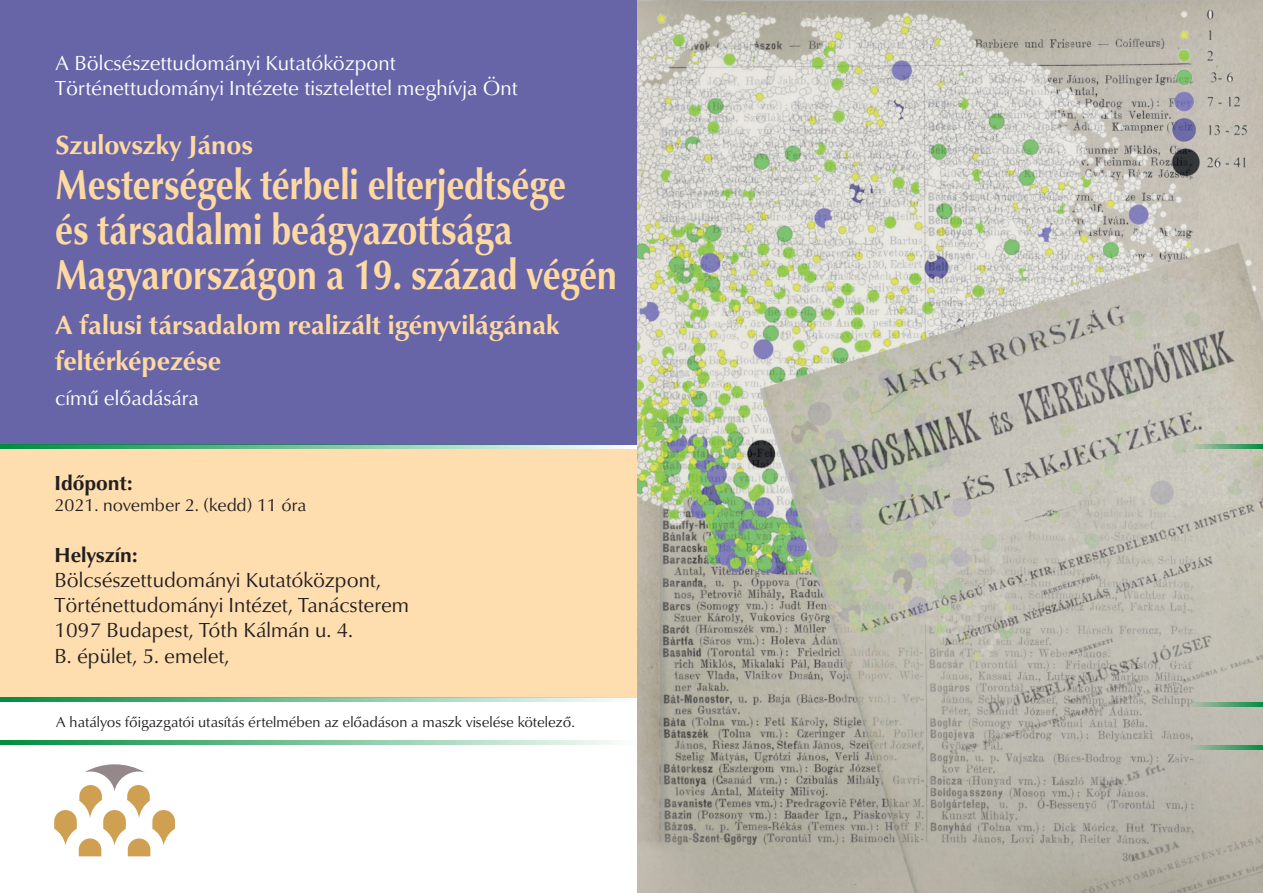
<style>
.page{position:relative;width:1263px;height:893px;background:#fff}
.page>*{position:absolute;margin:0;border:0;box-sizing:border-box;transform-origin:0 0}
.t1{font:700 43.2px/45px "Classico URW";color:#fed9a1;scale:.83 1}
.t2{font:700 27px/36px "Classico URW";color:#fed9a1}
.t3{font:21px/25.2px "Classico URW";color:#231f20}
.t4{font:21px/25.2px "Classico URW";color:#fff}
.t5{font:700 21px "Classico URW";color:#231f20}
.t6{font:18px "Classico URW";color:#231f20}
.t7{font:15px "Classico URW";color:#231f20}
</style>
<div class="page">
<div style="left:0;top:0;width:638px;height:444px;background:#6765a8"></div>
<svg style="left:54px;top:764px;width:121px;height:92px"></svg>
<div style="left:0;top:449px;width:638px;height:248px;background:#fedeaf"></div>
<svg style="left:0;top:697px;width:637px;height:5px;background:#7dc295"></svg>
<img style="left:638px;top:0;width:625px;height:893px">
<svg style="left:1px;top:444px;width:637px;height:5px;background:#6fb694"></svg>
<svg style="left:1188px;top:702px;width:75px;height:4px"></svg>
<svg style="left:1188px;top:444px;width:75px;height:5px"></svg>
<svg style="left:1px;top:740px;width:637px;height:5px;background:#7ec59d"></svg>
<svg style="left:1188px;top:745px;width:75px;height:4px"></svg>
<p class="t4" style="left:55px;top:50px;width:464px">A Bölcsészettudományi Kutatóközpont<br>Történettudományi Intézete tisztelettel meghívja Önt</p>
<p class="t2" style="left:55px;top:127px;width:199px">Szulovszky János</p>
<h1 class="t1" style="left:55px;top:162px;width:678px">Mesterségek térbeli elterjedtsége<br>és társadalmi beágyazottsága<br>Magyarországon a 19. század végén</h1>
<p class="t2" style="left:55px;top:307px;width:506px">A falusi társadalom realizált igényvilágának feltérképezése</p>
<p class="t4" style="left:55px;top:385px;width:145px">című előadására</p>
<p class="t5" style="left:55px;top:470px;width:80px">Időpont:</p>
<p class="t6" style="left:55px;top:494px;width:253px">2021. november 2. (kedd) 11 óra</p>
<p class="t5" style="left:55px;top:542px;width:84px">Helyszín:</p>
<p class="t3" style="left:55px;top:567px;width:356px">Bölcsészettudományi Kutatóközpont, Történettudományi Intézet, Tanácsterem 1097 Budapest, Tóth Kálmán u. 4.<br>B. épület, 5. emelet,</p>
<p class="t7" style="left:56px;top:712px;width:520px">A hatályos főigazgatói utasítás értelmében az előadáson a maszk viselése kötelező.</p>
</div>
